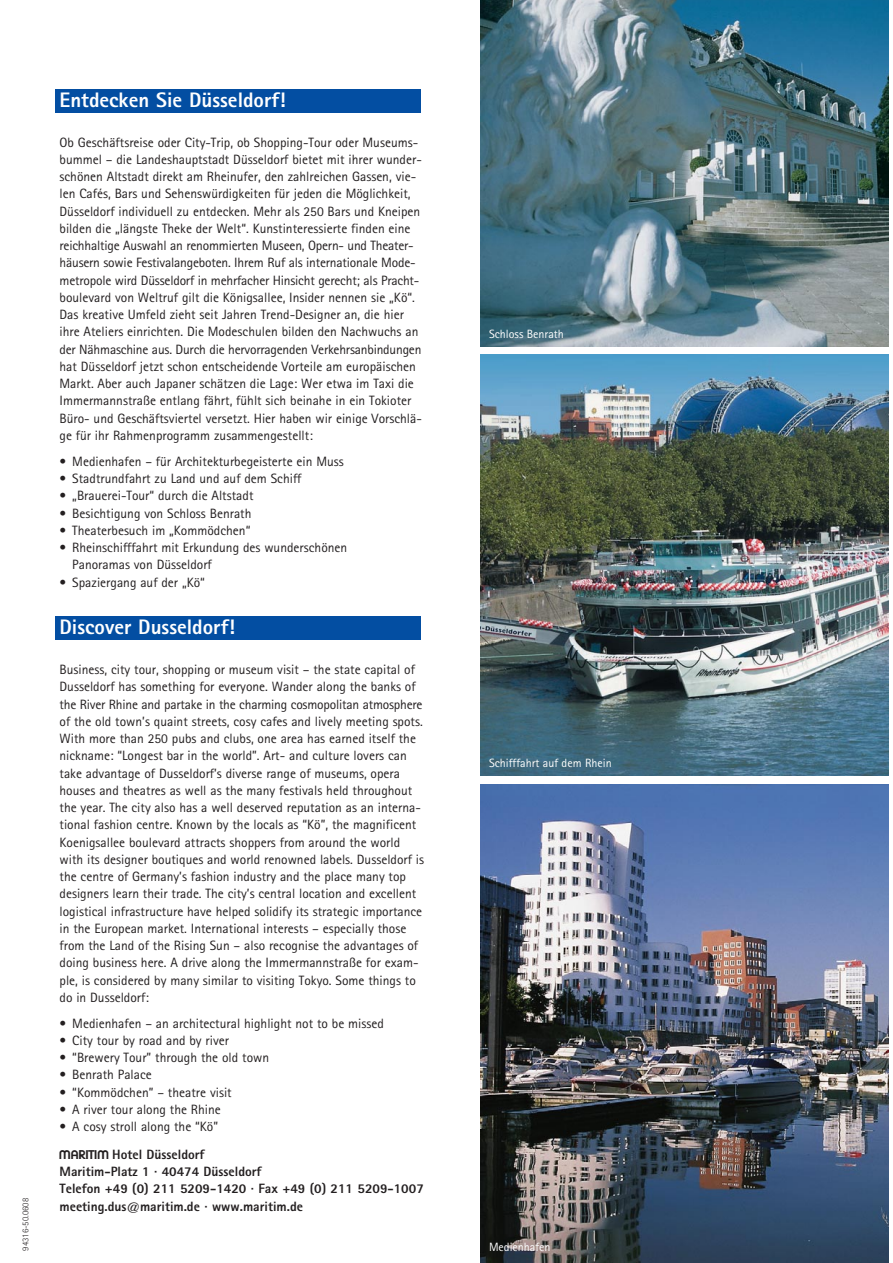
<style>
.page{position:relative;width:893px;height:1263px;background:#fff}
.page>*{position:absolute;margin:0;border:0;box-sizing:border-box;transform-origin:0 0}
.t1{font:800 21px "AT Rotis Sans Serif";color:#fff}
.t2{font:13.5px/17.2px "AT Rotis Sans Serif";color:#231f20}
.t3{font:800 13.5px/17.2px "AT Rotis Sans Serif";color:#231f20}
.t4{font:12px "AT Rotis Sans Serif";color:#fff}
.t5{font:300 9px "AT Rotis Sans Serif";color:#231f20}
.s1{font-family:"Maritim Plain"}
.s2{font-weight:800}
</style>
<div class="page">
<img style="left:480px;top:0;width:409px;height:346px">
<div style="left:55px;top:89px;width:366px;height:24px;background:#034ea2"></div>
<div style="left:55px;top:617px;width:366px;height:23px;background:#034ea2"></div>
<img style="left:480px;top:355px;width:409px;height:421px">
<img style="left:480px;top:784px;width:409px;height:479px">
<p class="t5" style="left:22px;top:1251px;width:54px;rotate:-90deg">94316-50.0608</p>
<h1 class="t1" style="left:60px;top:92px;width:228px">Entdecken Sie Düsseldorf!</h1>
<p class="t2" style="left:60px;top:135px;width:364px">Ob Geschäftsreise oder City-Trip, ob Shopping-Tour oder Museums - bummel – die Landeshauptstadt Düsseldorf bietet mit ihrer wunder&shy;schönen Altstadt direkt am Rheinufer, den zahlreichen Gassen, vie&shy;len Cafés, Bars und Sehenswürdigkeiten für jeden die Möglichkeit, Düsseldorf individuell zu entdecken. Mehr als 250 Bars und Kneipen bilden die „längste Theke der Welt“. Kunstinteressierte finden eine reichhaltige Auswahl an renommierten Museen, Opern- und Theater - häusern sowie Festivalangeboten. Ihrem Ruf als internationale Mode - metropole wird Düsseldorf in mehrfacher Hinsicht gerecht; als Pracht - boulevard von Weltruf gilt die Königsallee, Insider nennen sie „Kö“.<br>Das kreative Umfeld zieht seit Jahren Trend-Designer an, die hier ihre Ateliers einrichten. Die Modeschulen bilden den Nach wuchs an der Nähma schine aus. Durch die hervorragenden Ver kehrs anbindungen hat Düsseldorf jetzt schon entscheidende Vorteile am europäischen Markt. Aber auch Japaner schätzen die Lage: Wer etwa im Taxi die Immermannstraße entlang fährt, fühlt sich beinahe in ein Tokioter Büro- und Geschäftsviertel versetzt. Hier haben wir einige Vorschlä - ge für ihr Rahmenprogramm zusammengestellt:</p>
<p class="t2" style="left:60px;top:454px;width:286px">• Medienhafen – für Architekturbegeisterte ein Muss</p>
<p class="t2" style="left:60px;top:471px;width:243px">• Stadtrundfahrt zu Land und auf dem Schiff</p>
<p class="t2" style="left:60px;top:488px;width:195px">• „Brauerei-Tour“ durch die Altstadt</p>
<p class="t2" style="left:60px;top:506px;width:193px">• Besichtigung von Schloss Benrath</p>
<p class="t2" style="left:60px;top:523px;width:192px">• Theaterbesuch im „Kommödchen“</p>
<p class="t2" style="left:72px;top:540px;width:277px;text-indent:-13px">• Rheinschifffahrt mit Erkundung des wunderschönen<br>Panoramas von Düsseldorf</p>
<p class="t2" style="left:60px;top:575px;width:147px">• Spaziergang auf der „Kö“</p>
<h1 class="t1" style="left:60px;top:619px;width:177px">Discover Dusseldorf!</h1>
<p class="t2" style="left:60px;top:662px;width:366px">Business, city tour, shopping or museum visit – the state capital of Dusseldorf has something for everyone. Wander along the banks of the River Rhine and partake in the charming cosmopolitan atmosphere of the old town’s quaint streets, cosy cafes and lively meeting spots.<br>With more than 250 pubs and clubs, one area has earned itself the nickname: “Longest bar in the world”. Art- and culture lovers can take advantage of Dusseldorf’s diverse range of museums, opera houses and theatres as well as the many festivals held throughout the year. The city also has a well deserved reputation as an interna&shy;tional fashion centre. Known by the locals as “Kö”, the magnificent Koenigsallee boulevard attracts shoppers from around the world with its designer boutiques and world renowned labels. Dusseldorf is the centre of Germany’s fashion industry and the place many top designers learn their trade. The city’s central location and excellent logistical infrastructure have helped solidify its strategic importance in the European market. International interests – especially those from the Land of the Rising Sun – also recognise the advantages of doing business here. A drive along the Immermannstraße for exam&shy;ple, is considered by many similar to visiting Tokyo. Some things to do in Dusseldorf:</p>
<p class="t2" style="left:60px;top:1016px;width:326px">• Medienhafen – an architectural highlight not to be missed</p>
<p class="t2" style="left:60px;top:1033px;width:171px">• City tour by road and by river</p>
<p class="t2" style="left:60px;top:1050px;width:211px">• “Brewery Tour” through the old town</p>
<p class="t2" style="left:60px;top:1067px;width:94px">• Benrath Palace</p>
<p class="t2" style="left:60px;top:1085px;width:174px">• “Kommödchen” – theatre visit</p>
<p class="t2" style="left:60px;top:1102px;width:163px">• A river tour along the Rhine</p>
<p class="t2" style="left:60px;top:1114px;width:160px;line-height:27.8px">• A cosy stroll along the “Kö”<br><span class="s1">M</span> <span class="s2">Hotel Düsseldorf</span></p>
<p class="t3" style="left:60px;top:1164px;width:366px">Maritim-Platz 1 · 40474 Düsseldorf<br>Telefon +49 (0) 211 5209-1420 · Fax +49 (0) 211 5209-1007 meeting.dus@maritim.de · www.maritim.de</p>
<p class="t4" style="left:489px;top:329px;width:76px">Schloss Benrath</p>
<p class="t4" style="left:489px;top:759px;width:124px">Schifffahrt auf dem Rhein</p>
<p class="t4" style="left:489px;top:1243px;width:63px">Medienhafen</p>
</div>
